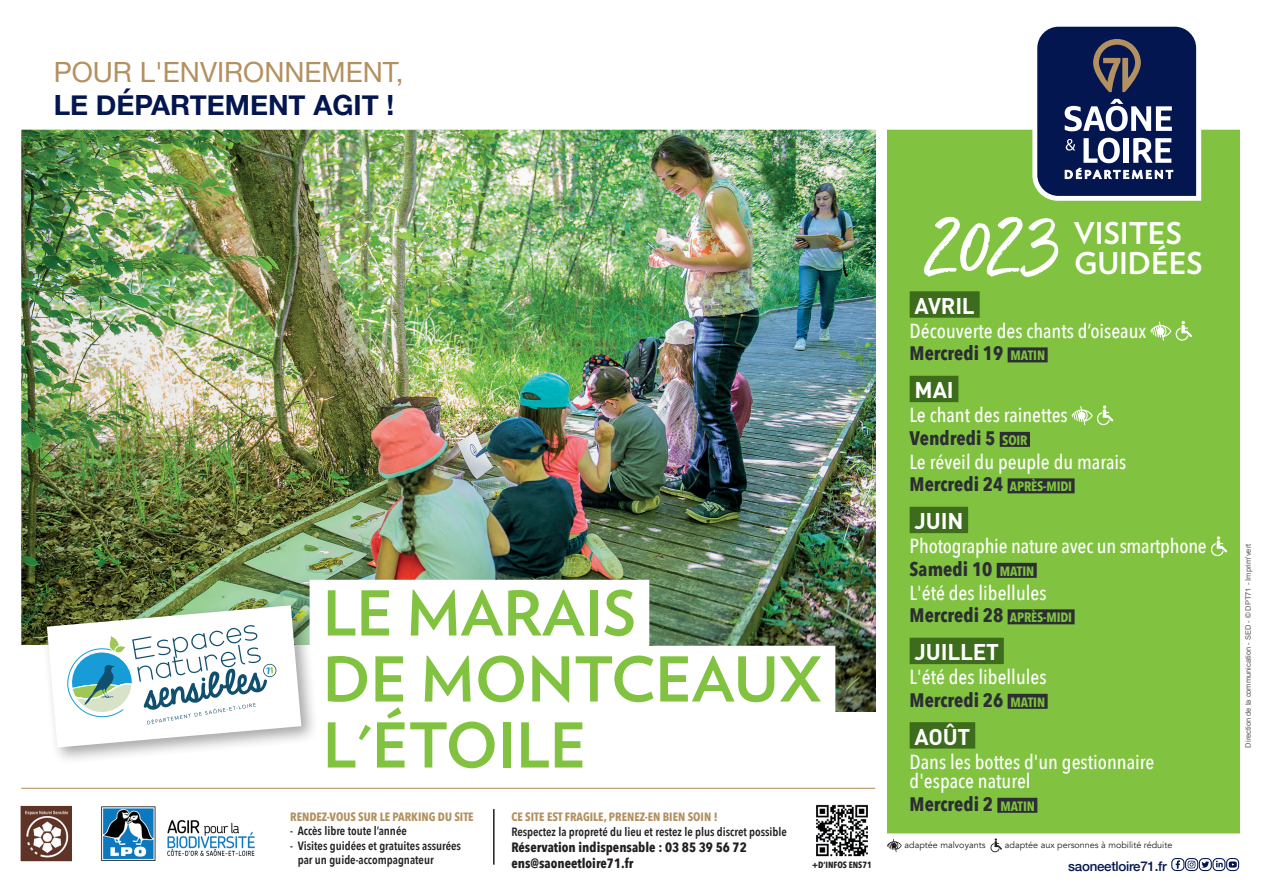
<style>
.page{position:relative;width:1263px;height:893px;background:#fff}
.page>*{position:absolute;margin:0;border:0;box-sizing:border-box;transform-origin:0 0}
.t1{font:700 61.65px/66px "Verlag";color:#81c340}
.t2{font:700 30px/29.5px "Verlag";color:#fff}
.t3{font:28.5px "Helvetica Neue";color:#b3905f}
.t4{font:700 28.5px "Helvetica Neue";color:#031650}
.t5{font:27.75px "Helvetica Neue";color:#b3905f}
.t6{font:700 27.75px "Helvetica Neue";color:#031650}
.t7{font:700 22.5px "DIN";letter-spacing:-.01em;color:#fff}
.t8{font:500 20.25px/19.5px "Avenir Next Condensed";color:#fff}
.t9{font:700 19.5px "Avenir Next Condensed";color:#2b2e32}
.t10{font:700 13.5px/16.2px "Avenir Next Condensed";color:#231f20}
.t11{font:500 13.35px "Helvetica Neue";letter-spacing:-.02em;color:#031650}
.t12{font:600 12px/14.4px "Avenir Next Condensed";color:#231f20}
.t13{font:700 12px "Avenir Next Condensed";color:#b3905f}
.t14{font:9px "Avenir";color:#231f20}
.t15{font:700 9px "Avenir Next Condensed";color:#231f20}
.t16{font:7.5px "Arial";color:#57585a}
.s1{font-size:13.5px;color:#81c340}
</style>
<div class="page">
<img style="left:21px;top:129px;width:1219px;height:743px">
<svg style="left:1229px;top:861px;width:8px;height:7px"></svg>
<div style="left:1226px;top:858px;width:13px;height:13px;border:1px solid #031650;border-radius:4px"></div>
<div style="left:1199px;top:858px;width:13px;height:13px;border:1px solid #031650;border-radius:4px"></div>
<svg style="left:1171px;top:858px;width:38px;height:13px"></svg>
<svg style="left:1216px;top:861px;width:7px;height:6px"></svg>
<div style="left:1212px;top:858px;width:13px;height:13px;border:1px solid #031650;border-radius:4px"></div>
<img style="left:90px;top:794px;width:176px;height:78px">
<div style="left:20px;top:805px;width:53px;height:57px;background:#603327"></div>
<img style="left:25px;top:810px;width:44px;height:48px">
<div style="left:19px;top:804px;width:54px;height:59px;border:1px solid #fff"></div>
<img style="left:810px;top:798px;width:64px;height:64px">
<div style="left:5px;top:729px;width:303px;height:59px;background:#fff"></div>
<hr style="left:21px;top:788px;width:854px;height:1px;background:#b3905f">
<hr style="left:493px;top:809px;width:2px;height:56px;background:#231f20">
<div style="left:21px;top:646px;width:299px;height:121px;background:#fff"></div>
<svg style="left:1032px;top:26px;width:169px;height:174px"></svg>
<div style="left:310px;top:580px;width:339px;height:66px;background:#fff"></div>
<div style="left:310px;top:646px;width:525px;height:66px;background:#fff"></div>
<div style="left:310px;top:712px;width:276px;height:66px;background:#fff"></div>
<div style="left:41px;top:599px;width:278px;height:166px;background:#231f20;opacity:.4"></div>
<svg style="left:47px;top:605px;width:254px;height:142px"></svg>
<svg style="left:887px;top:839px;width:15px;height:13px"></svg>
<svg style="left:990px;top:838px;width:12px;height:14px"></svg>
<svg style="left:924px;top:217px;width:134px;height:60px"></svg>
<div style="left:910px;top:291px;width:70px;height:27px;background:#3e6c1d"></div>
<div style="left:1008px;top:347px;width:40px;height:15px;background:#2b2e32"></div>
<div style="left:910px;top:376px;width:48px;height:26px;background:#3e6c1d"></div>
<div style="left:1000px;top:432px;width:30px;height:15px;background:#2b2e32"></div>
<div style="left:1008px;top:478px;width:66px;height:15px;background:#2b2e32"></div>
<div style="left:910px;top:507px;width:58px;height:26px;background:#3e6c1d"></div>
<div style="left:997px;top:563px;width:40px;height:15px;background:#2b2e32"></div>
<div style="left:1008px;top:609px;width:66px;height:15px;background:#2b2e32"></div>
<div style="left:910px;top:638px;width:94px;height:26px;background:#3e6c1d"></div>
<div style="left:1008px;top:694px;width:40px;height:15px;background:#2b2e32"></div>
<div style="left:910px;top:722px;width:65px;height:27px;background:#3e6c1d"></div>
<div style="left:997px;top:798px;width:40px;height:15px;background:#2b2e32"></div>
<svg style="left:1150px;top:321px;width:42px;height:20px"></svg>
<svg style="left:1071px;top:405px;width:42px;height:20px"></svg>
<svg style="left:1211px;top:536px;width:16px;height:20px"></svg>
<h3 class="t3" style="left:53px;top:51px;width:355px">POUR L'ENVIRONNEMENT</h3>
<h3 class="t4" style="left:53px;top:83px;width:350px">LE DÉPARTEMENT AGIT !</h3>
<h3 class="t5" style="left:54px;top:52px;width:351px">POUR L'ENVIRONNEMENT,</h3>
<h3 class="t6" style="left:54px;top:83px;width:342px">LE DÉPARTEMENT AGIT !</h3>
<h1 class="t1" style="left:323px;top:577px;width:501px">LE MARAIS<br>DE MONTCEAUX<br>L'ÉTOILE</h1>
<p class="t13" style="left:290px;top:809px;width:185px">RENDEZ-VOUS SUR LE PARKING DU SITE</p>
<p class="t12" style="left:290px;top:824px;width:118px">- Accès libre toute l’année</p>
<p class="t12" style="left:298px;top:838px;width:165px;text-indent:-8px">- Visites guidées et gratuites assurées par un guide-accompagnateur</p>
<p class="t13" style="left:511px;top:810px;width:208px">CE SITE EST FRAGILE, PRENEZ-EN BIEN SOIN !</p>
<p class="t12" style="left:511px;top:824px;width:277px">Respectez la propreté du lieu et restez le plus discret possible</p>
<p class="t10" style="left:511px;top:839px;width:237px">Réservation indispensable : 03 85 39 56 72 ens@saoneetloire71.fr</p>
<p class="t15" style="left:812px;top:860px;width:61px">+D’INFOS ENS71</p>
<h2 class="t2" style="left:1074px;top:217px;width:130px">VISITES<br>GUIDÉES</h2>
<p class="t7" style="left:915px;top:291px;width:62px">AVRIL</p>
<p class="t8" style="left:910px;top:321px;width:238px">Découverte des chants d’oiseaux</p>
<p class="t9" style="left:910px;top:341px;width:137px">Mercredi 19 <span class="s1">MATIN</span></p>
<p class="t7" style="left:915px;top:375px;width:41px">MAI</p>
<p class="t8" style="left:910px;top:405px;width:160px">Le chant des rainettes</p>
<p class="t9" style="left:910px;top:426px;width:119px">Vendredi 5 <span class="s1">SOIR</span></p>
<p class="t8" style="left:910px;top:452px;width:218px">Le réveil du peuple du marais</p>
<p class="t9" style="left:910px;top:472px;width:164px">Mercredi 24 <span class="s1">APRÈS-MIDI</span></p>
<p class="t7" style="left:915px;top:506px;width:50px">JUIN</p>
<p class="t8" style="left:910px;top:536px;width:299px">Photographie nature avec un smartphone</p>
<p class="t9" style="left:910px;top:557px;width:126px">Samedi 10 <span class="s1">MATIN</span></p>
<p class="t8" style="left:910px;top:583px;width:138px">L'été des libellules</p>
<p class="t9" style="left:910px;top:603px;width:164px">Mercredi 28 <span class="s1">APRÈS-MIDI</span></p>
<p class="t7" style="left:915px;top:637px;width:86px">JUILLET</p>
<p class="t8" style="left:910px;top:667px;width:138px">L'été des libellules</p>
<p class="t9" style="left:910px;top:688px;width:137px">Mercredi 26 <span class="s1">MATIN</span></p>
<p class="t7" style="left:915px;top:722px;width:57px">AOÛT</p>
<p class="t8" style="left:910px;top:752px;width:246px">Dans les bottes d'un gestionnaire d'espace naturel</p>
<p class="t9" style="left:910px;top:792px;width:127px">Mercredi 2 <span class="s1">MATIN</span></p>
<p class="t14" style="left:905px;top:839px;width:82px">adaptée malvoyants</p>
<p class="t14" style="left:1005px;top:839px;width:169px">adaptée aux personnes à mobilité réduite</p>
<p class="t11" style="left:1068px;top:856px;width:100px">saoneetloire71.fr</p>
<p class="t16" style="left:1243px;top:747px;width:205px;rotate:-90deg">Direction de la communication - SED - © DPT71 - Imprim'vert</p>
</div>
